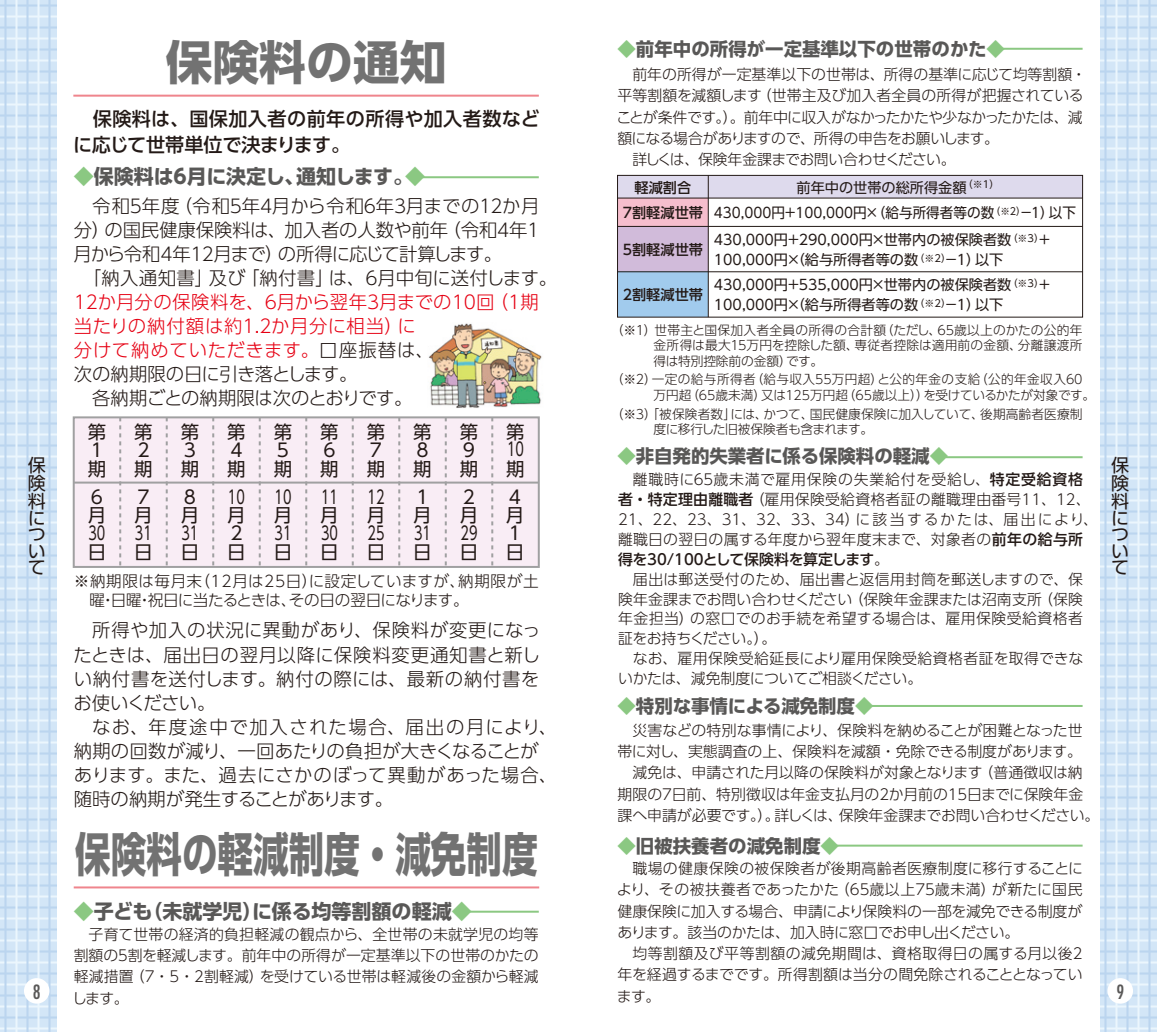
<style>
.page{position:relative;width:1157px;height:1032px;background:#fff}
.page>*{position:absolute;margin:0;border:0;box-sizing:border-box;transform-origin:0 0}
.t1{font:700 46.8px "UD Shin Go Pro";color:#727272;scale:.76 1}
.t2{font:700 46.8px "UD Shin Go Pro";color:#727272}
.t3{font:700 20px "UD Shin Go Pro";color:#595857}
.t4{font:500 19.2px/26.2px "UD Shin Go Pro";letter-spacing:.015em;color:#231916}
.t5{font:condensed 19.2px "Futura";color:#595857}
.t6{font:300 18.4px/24.2px "UD Shin Go Pro";color:#231916}
.t7{font:300 18.4px/24.2px "UD Shin Go Pro";color:#e60013}
.t8{font:700 18.4px "UD Shin Go Pro";color:#595857}
.t9{font:18.4px/18.4px "UD Shin Go Pro";color:#231916}
.t10{font:18.4px/18.4px "UD Shin Go Pro";color:#231916;text-align:justify;scale:.7 1}
.t11{font:18px/17.2px "UD Shin Go Pro";color:#231916;text-align:justify}
.t12{font:300 15.6px/19.2px "UD Shin Go Pro";color:#231916}
.t13{font:300 14.8px/21.2px "UD Shin Go Pro";color:#231916}
.t14{font:300 14.8px/21.2px "UD Shin Go Pro";letter-spacing:-.02em;color:#231916}
.t15{font:14.2px/19.8px "UD Shin Go Pro";color:#231916}
.t16{font:14.2px "UD Shin Go Pro";color:#231916;scale:.96 1}
.t17{font:500 14.2px "UD Shin Go Pro";color:#231916}
.t18{font:300 12.8px/15.6px "UD Shin Go Pro";color:#231916}
.s1{color:#8bc882}
.s2{color:#231916}
.s3{font-weight:500}
</style>
<div class="page">
<svg style="left:0;top:0;width:57px;height:1032px;background:#d2e5f6"></svg>
<svg style="left:1100px;top:0;width:57px;height:1032px;background:#d1e5f6"></svg>
<div style="left:24px;top:978px;width:25px;height:25px;background:#fff;border-radius:50%"></div>
<div style="left:1107px;top:978px;width:26px;height:25px;background:#fff;border-radius:50%"></div>
<hr style="left:1001px;top:48px;width:81px;height:2px;background:#8bc882">
<hr style="left:867px;top:705px;width:215px;height:2px;background:#8bc882">
<hr style="left:945px;top:456px;width:137px;height:2px;background:#8bc882">
<hr style="left:831px;top:844px;width:251px;height:2px;background:#8bc882">
<div style="left:617px;top:175px;width:465px;height:23px;background:#dedaed"></div>
<div style="left:617px;top:198px;width:91px;height:28px;background:#f6becd"></div>
<div style="left:617px;top:226px;width:91px;height:46px;background:#d1bbda"></div>
<div style="left:617px;top:272px;width:91px;height:45px;background:#a1cbed"></div>
<hr style="left:708px;top:175px;width:1px;height:142px;background:#231916">
<div style="left:617px;top:175px;width:465px;height:142px;border:1px solid #231916"></div>
<hr style="left:617px;top:198px;width:465px;height:1px;background:#231916">
<hr style="left:617px;top:226px;width:465px;height:1px;background:#231916">
<hr style="left:617px;top:271px;width:465px;height:1px;background:#231916">
<hr style="left:74px;top:886px;width:465px;height:2px;background:#ef858d">
<hr style="left:415px;top:176px;width:124px;height:2px;background:#8bc882">
<hr style="left:461px;top:911px;width:78px;height:2px;background:#8bc882">
<div style="left:74px;top:417px;width:465px;height:150px;background:#f9edf5"></div>
<div style="left:73px;top:416px;width:467px;height:152px;border:2px solid #a0a0a1"></div>
<svg style="left:491px;top:417px;width:2px;height:150px"></svg>
<svg style="left:445px;top:417px;width:2px;height:150px"></svg>
<svg style="left:398px;top:417px;width:2px;height:150px"></svg>
<svg style="left:352px;top:417px;width:2px;height:150px"></svg>
<svg style="left:305px;top:417px;width:2px;height:150px"></svg>
<svg style="left:259px;top:417px;width:2px;height:150px"></svg>
<svg style="left:212px;top:417px;width:2px;height:150px"></svg>
<svg style="left:166px;top:417px;width:2px;height:150px"></svg>
<svg style="left:119px;top:417px;width:2px;height:150px"></svg>
<hr style="left:74px;top:482px;width:465px;height:2px;background:#a0a0a1">
<hr style="left:73px;top:95px;width:466px;height:2px;background:#ef858d">
<img style="left:429px;top:323px;width:113px;height:85px">
<p class="t8" style="left:617px;top:34px;width:389px"><span class="s1">◆</span>前年中の所得が一定基準以下の世帯のかた<span class="s1">◆</span></p>
<p class="t14" style="left:616px;top:63px;width:471px">　前年の所得が一定基準以下の世帯は、所得の基準に応じて均等割額・平等割額を減額します（世帯主及び加入者全員の所得が把握されていることが条件です。）。前年中に収入がなかったかたや少なかったかたは、減額になる場合がありますので、所得の申告をお願いします。<br>　詳しくは、保険年金課までお問い合わせください。</p>
<h1 class="t2" style="left:166px;top:25px;width:282px">保険料の通知</h1>
<p class="t4" style="left:73px;top:105px;width:468px">　保険料は、国保加入者の前年の所得や加入者数などに応じて世帯単位で決まります。</p>
<h2 class="t3" style="left:74px;top:160px;width:353px"><span class="s1">◆</span>保険料は6月に決定し、通知します。<span class="s1">◆</span></h2>
<p class="t6" style="left:74px;top:193px;width:485px;text-indent:19px">令和5年度（令和5年4月から令和6年3月までの12か月分）の国民健康保険料は、加入者の人数や前年（令和4年1月から令和4年12月まで）の所得に応じて計算します。<br>　「納入通知書」及び「納付書」は、6月中旬に送付します。</p>
<p class="t7" style="left:74px;top:289px;width:466px">12か月分の保険料を、6月から翌年3月までの10回（1期当たりの納付額は約1.2か月分に相当）に<br>分けて納めていただきます。<span class="s2">口座振替は、<br>次の納期限の日に引き落とします。<br>　各納期ごとの納期限は次のとおりです。</span></p>
<p class="t17" style="left:634px;top:176px;width:58px">軽減割合</p>
<p class="t15" style="left:796px;top:177px;width:204px">前年中の世帯の総所得金額<sup>（※1）</sup></p>
<p class="t17" style="left:623px;top:201px;width:82px">7割軽減世帯</p>
<p class="t16" style="left:714px;top:201px;width:379px">430,000円＋100,000円×（給与所得者等の数<sup>（※2）</sup>－1）以下</p>
<p class="t15" style="left:714px;top:229px;width:339px">430,000円＋290,000円×世帯内の被保険者数<sup>（※3）</sup>＋<br>100,000円×（給与所得者等の数<sup>（※2）</sup>－1）以下</p>
<p class="t15" style="left:714px;top:274px;width:339px">430,000円＋535,000円×世帯内の被保険者数<sup>（※3）</sup>＋<br>100,000円×（給与所得者等の数<sup>（※2）</sup>－1）以下</p>
<p class="t17" style="left:623px;top:238px;width:82px">5割軽減世帯</p>
<p class="t17" style="left:623px;top:283px;width:82px">2割軽減世帯</p>
<p class="t18" style="left:653px;top:322px;width:430px;text-align:justify;text-indent:-43px">（※1）世帯主と国保加入者全員の所得の合計額（ただし、65歳以上のかたの公的年金所得は最大15万円を控除した額、専従者控除は適用前の金額、分離譲渡所得は特別控除前の金額）です。</p>
<p class="t18" style="left:653px;top:371px;width:443px;text-indent:-43px">（※2）一定の給与所得者（給与収入55万円超）と公的年金の支給（公的年金収入60万円超（65歳未満）又は125万円超（65歳以上））を受けているかたが対象です。</p>
<p class="t18" style="left:653px;top:405px;width:430px;text-indent:-43px">（※3）「被保険者数」には、かつて、国民健康保険に加入していて、後期高齢者医療制度に移行した旧被保険者も含まれます。</p>
<p class="t8" style="left:617px;top:441px;width:332px"><span class="s1">◆</span>非自発的失業者に係る保険料の軽減<span class="s1">◆</span></p>
<p class="t9" style="left:88px;top:422px;width:19px">第<br>1期</p>
<p class="t9" style="left:134px;top:422px;width:19px">第<br>2期</p>
<p class="t9" style="left:181px;top:422px;width:19px">第<br>3期</p>
<p class="t9" style="left:227px;top:422px;width:19px">第<br>4期</p>
<p class="t9" style="left:274px;top:422px;width:19px">第<br>5期</p>
<p class="t9" style="left:320px;top:422px;width:19px">第<br>6期</p>
<p class="t9" style="left:367px;top:422px;width:19px">第<br>7期</p>
<p class="t9" style="left:413px;top:422px;width:19px">第<br>8期</p>
<p class="t9" style="left:460px;top:422px;width:19px">第<br>9期</p>
<p class="t9" style="left:506px;top:422px;width:19px;text-align:justify">第10期</p>
<p class="t11" style="left:28px;top:456px;width:19px">保険料について</p>
<p class="t11" style="left:1111px;top:456px;width:19px">保険料について</p>
<p class="t13" style="left:618px;top:469px;width:481px;line-height:19.8px">　離職時に65歳未満で雇用保険の失業給付を受給し、<span class="s3">特定受給資格者・特定理由離職者</span>（雇用保険受給資格者証の離職理由番号11、12、21、22、23、31、32、33、34）に該当するかたは、届出により、離職日の翌日の属する年度から翌年度末まで、対象者の<span class="s3">前年の給与所得を30/100として保険料を算定します</span>。<br>　届出は郵送受付のため、届出書と返信用封筒を郵送しますので、保険年金課までお問い合わせください（保険年金課または沼南支所（保険年金担当）の窓口でのお手続を希望する場合は、雇用保険受給資格者証をお持ちください。）。<br>　なお、雇用保険受給延長により雇用保険受給資格者証を取得できないかたは、減免制度についてご相談ください。</p>
<p class="t9" style="left:88px;top:487px;width:19px">6月<br>30日</p>
<p class="t9" style="left:134px;top:487px;width:19px">7月<br>31日</p>
<p class="t9" style="left:181px;top:487px;width:19px">8月<br>31日</p>
<p class="t10" style="left:227px;top:487px;width:27px;text-align:left">10月<br>2日</p>
<p class="t10" style="left:274px;top:487px;width:27px">10月31日</p>
<p class="t10" style="left:320px;top:487px;width:27px">11月30日</p>
<p class="t10" style="left:367px;top:487px;width:27px">12月25日</p>
<p class="t9" style="left:413px;top:487px;width:19px">1月<br>31日</p>
<p class="t9" style="left:460px;top:487px;width:19px">2月<br>29日</p>
<p class="t9" style="left:506px;top:487px;width:18px">4月<br>1日</p>
<p class="t12" style="left:89px;top:571px;width:451px;text-indent:-16px">※納期限は毎月末（12月は25日）に設定していますが、納期限が土曜・日曜・祝日に当たるときは、その日の翌日になります。</p>
<p class="t6" style="left:73px;top:618px;width:485px">　所得や加入の状況に異動があり、保険料が変更になったときは、届出日の翌月以降に保険料変更通知書と新しい納付書を送付します。納付の際には、最新の納付書をお使いください。<br>　なお、年度途中で加入された場合、届出の月により、納期の回数が減り、一回あたりの負担が大きくなることがあります。また、過去にさかのぼって異動があった場合、随時の納期が発生することがあります。</p>
<p class="t8" style="left:617px;top:691px;width:257px"><span class="s1">◆</span>特別な事情による減免制度<span class="s1">◆</span></p>
<p class="t13" style="left:617px;top:719px;width:483px">　災害などの特別な事情により、保険料を納めることが困難となった世帯に対し、実態調査の上、保険料を減額・免除できる制度があります。　減免は、申請された月以降の保険料が対象となります（普通徴収は納期限の7日前、特別徴収は年金支払月の2か月前の15日までに保険年金課へ申請が必要です。）。詳しくは、保険年金課までお問い合わせください。</p>
<p class="t8" style="left:617px;top:831px;width:223px"><span class="s1">◆</span>旧被扶養者の減免制度<span class="s1">◆</span></p>
<p class="t13" style="left:617px;top:857px;width:467px">　職場の健康保険の被保険者が後期高齢者医療制度に移行することにより、その被扶養者であったかた（65歳以上75歳未満）が新たに国民健康保険に加入する場合、申請により保険料の一部を減免できる制度があります。該当のかたは、加入時に窓口でお申し出ください。<br>　均等割額及び平等割額の減免期間は、資格取得日の属する月以後2年を経過するまでです。所得割額は当分の間免除されることとなっています。</p>
<h1 class="t1" style="left:75px;top:816px;width:610px">保険料の軽減制度・減免制度</h1>
<h2 class="t3" style="left:74px;top:895px;width:399px"><span class="s1">◆</span>子ども（未就学児）に係る均等割額の軽減<span class="s1">◆</span></h2>
<p class="t13" style="left:72px;top:923px;width:468px;text-align:justify">　子育て世帯の経済的負担軽減の観点から、全世帯の未就学児の均等割額の５割を軽減します。前年中の所得が一定基準以下の世帯のかたの軽減措置（7・5・2割軽減）を受けている世帯は軽減後の金額から軽減します。</p>
<p class="t5" style="left:33px;top:980px;width:9px">8</p>
<p class="t5" style="left:1116px;top:980px;width:9px">9</p>
</div>
